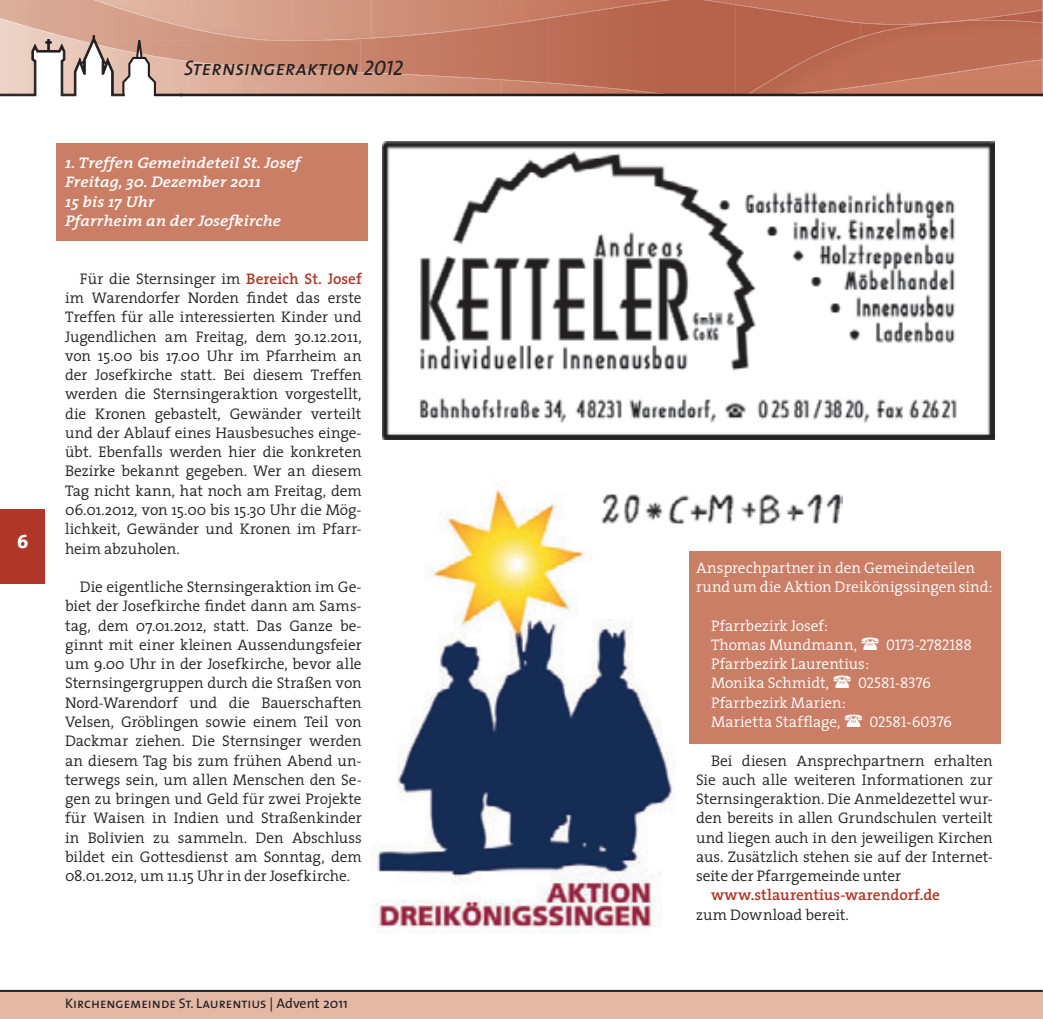
<style>
.page{position:relative;width:1043px;height:1019px;background:#fff}
.page>*{position:absolute;margin:0;border:0;box-sizing:border-box;transform-origin:0 0}
.t1{font:italic 21px "The Sans Caps";color:#231f20}
.t2{font:19.25px "The Sans Bold Caps";color:#fff}
.t3{font:300 15.4px/19.2px "The Serif";letter-spacing:-.005em;color:#231f20;text-align:justify}
.t4{font:300 15.4px/19.2px "The Serif";letter-spacing:-.005em;color:#fff}
.t5{font:italic 600 15.4px/19.2px "The Serif";color:#fff;scale:1.1 1}
.t6{font:15.4px "The Serif Semi Light Caps";letter-spacing:-.015em;color:#fff}
.t7{font:600 15.4px "The Serif";letter-spacing:-.005em;color:#af3727}
.t8{font:14px "The Sans Caps";color:#231f20}
.s1{font-weight:600;color:#af3727}
.s2{font-family:"The Sans"}
</style>
<div class="page">
<img style="left:1042px;top:25px;width:1px;height:69px">
<div style="left:861px;top:24px;width:181px;height:35px;background:#be6d55"></div>
<img style="left:861px;top:59px;width:181px;height:35px">
<img style="left:958px;top:0;width:83px;height:24px">
<img style="left:156px;top:83px;width:345px;height:11px">
<img style="left:501px;top:83px;width:44px;height:11px">
<img style="left:361px;top:34px;width:187px;height:48px">
<img style="left:548px;top:25px;width:187px;height:69px">
<img style="left:735px;top:25px;width:126px;height:69px">
<img style="left:688px;top:23px;width:161px;height:2px">
<img style="left:0;top:14px;width:55px;height:21px">
<img style="left:958px;top:10px;width:83px;height:13px">
<img style="left:156px;top:53px;width:389px;height:30px">
<img style="left:545px;top:82px;width:135px;height:12px">
<img style="left:55px;top:0;width:376px;height:41px">
<img style="left:431px;top:0;width:257px;height:34px">
<img style="left:849px;top:23px;width:83px;height:18px">
<img style="left:745px;top:41px;width:107px;height:53px">
<img style="left:688px;top:0;width:270px;height:23px">
<img style="left:923px;top:20px;width:45px;height:4px">
<div style="left:0;top:989px;width:1042px;height:29px;background:#e3b8a5"></div>
<div style="left:0;top:509px;width:45px;height:74px;background:#af3727"></div>
<hr style="left:0;top:989px;width:1042px;height:2px;background:#231f20">
<div style="left:180px;top:94px;width:863px;height:2px;border:1px solid #231f20"></div>
<div style="left:155px;top:94px;width:27px;height:2px;border:1px solid #231f20"></div>
<svg style="left:0;top:35px;width:156px;height:61px"></svg>
<div style="left:689px;top:551px;width:311px;height:192px;background:#c97e65"></div>
<div style="left:56px;top:143px;width:312px;height:97px;background:#c97e65"></div>
<img style="left:382px;top:141px;width:613px;height:298px">
<img style="left:371px;top:479px;width:305px;height:453px">
<img style="left:595px;top:486px;width:247px;height:45px">
<svg style="left:1041px;top:0;width:2px;height:25px"></svg>
<svg style="left:1041px;top:989px;width:2px;height:30px"></svg>
<p class="t2" style="left:17px;top:525px;width:13px">6</p>
<h1 class="t1" style="left:184px;top:50px;width:221px">Sternsingeraktion 2012</h1>
<p class="t5" style="left:65px;top:153px;width:215px">1. Treffen Gemeindeteil St. Josef<br>Freitag, 30. Dezember 2011<br>15 bis 17 Uhr<br>Pfarrheim an der Josefkirche</p>
<p class="t3" style="left:65px;top:268px;width:298px;text-indent:15px">Für die Sternsinger im <span class="s1">Bereich St. Josef </span>im Warendorfer Norden findet das erste Treffen für alle interessierten Kinder und Jugendlichen am Freitag, dem 30.12.2011, von 15.00 bis 17.00 Uhr im Pfarrheim an der Josefkirche statt. Bei diesem Treffen werden die Sternsingeraktion vorgestellt, die Kronen gebastelt, Gewänder verteilt und der Ablauf eines Hausbesuches einge&shy;übt. Ebenfalls werden hier die konkreten Bezirke bekannt gegeben. Wer an diesem Tag nicht kann, hat noch am Freitag, dem 06.01.2012, von 15.00 bis 15.30 Uhr die Mög&shy;lichkeit, Gewänder und Kronen im Pfarr&shy;heim abzuholen.</p>
<p class="t3" style="left:65px;top:576px;width:298px;text-indent:15px">Die eigentliche Sternsingeraktion im Ge&shy;biet der Josefkirche findet dann am Sams&shy;tag, dem 07.01.2012, statt. Das Ganze be&shy;ginnt mit einer kleinen Aussendungsfeier um 9.00 Uhr in der Josefkirche, bevor alle Sternsingergruppen durch die Straßen von Nord-Warendorf und die Bauerschaften Velsen, Gröblingen sowie einem Teil von Dackmar ziehen. Die Sternsinger werden an diesem Tag bis zum frühen Abend un&shy;terwegs sein, um allen Menschen den Se&shy;gen zu bringen und Geld für zwei Projekte für Waisen in Indien und Straßenkinder in Bolivien zu sammeln. Den Abschluss bildet ein Gottesdienst am Sonntag, dem 08.01.2012, um 11.15 Uhr in der Josefkirche.</p>
<p class="t8" style="left:65px;top:990px;width:284px">Kirchengemeinde St. Laurentius <span class="s2">| Advent 2011</span></p>
<p class="t4" style="left:696px;top:557px;width:298px">Ansprechpartner in den Gemeindeteilen rund um die Aktion Dreikönigssingen sind:</p>
<p class="t4" style="left:711px;top:615px;width:148px">Pfarrbezirk Josef:<br>Thomas Mundmann,</p>
<p class="t6" style="left:886px;top:631px;width:87px">0173-2782188</p>
<p class="t4" style="left:711px;top:653px;width:160px">Pfarrbezirk Laurentius:<br>Monika Schmidt,</p>
<p class="t6" style="left:858px;top:670px;width:75px">02581-8376</p>
<p class="t4" style="left:711px;top:692px;width:136px">Pfarrbezirk Marien:<br>Marietta Stafflage,</p>
<p class="t6" style="left:869px;top:708px;width:84px">02581-60376</p>
<p class="t3" style="left:696px;top:749px;width:298px;text-indent:15px">Bei diesen Ansprechpartnern erhalten Sie auch alle weiteren Informationen zur Sternsingeraktion. Die Anmeldezettel wur&shy;den bereits in allen Grundschulen verteilt und liegen auch in den jeweiligen Kirchen aus. Zusätzlich stehen sie auf der Internet&shy;seite der Pfarrgemeinde unter</p>
<p class="t7" style="left:711px;top:881px;width:231px">www.stlaurentius-warendorf.de</p>
<p class="t3" style="left:696px;top:903px;width:154px">zum Download bereit.</p>
</div>
